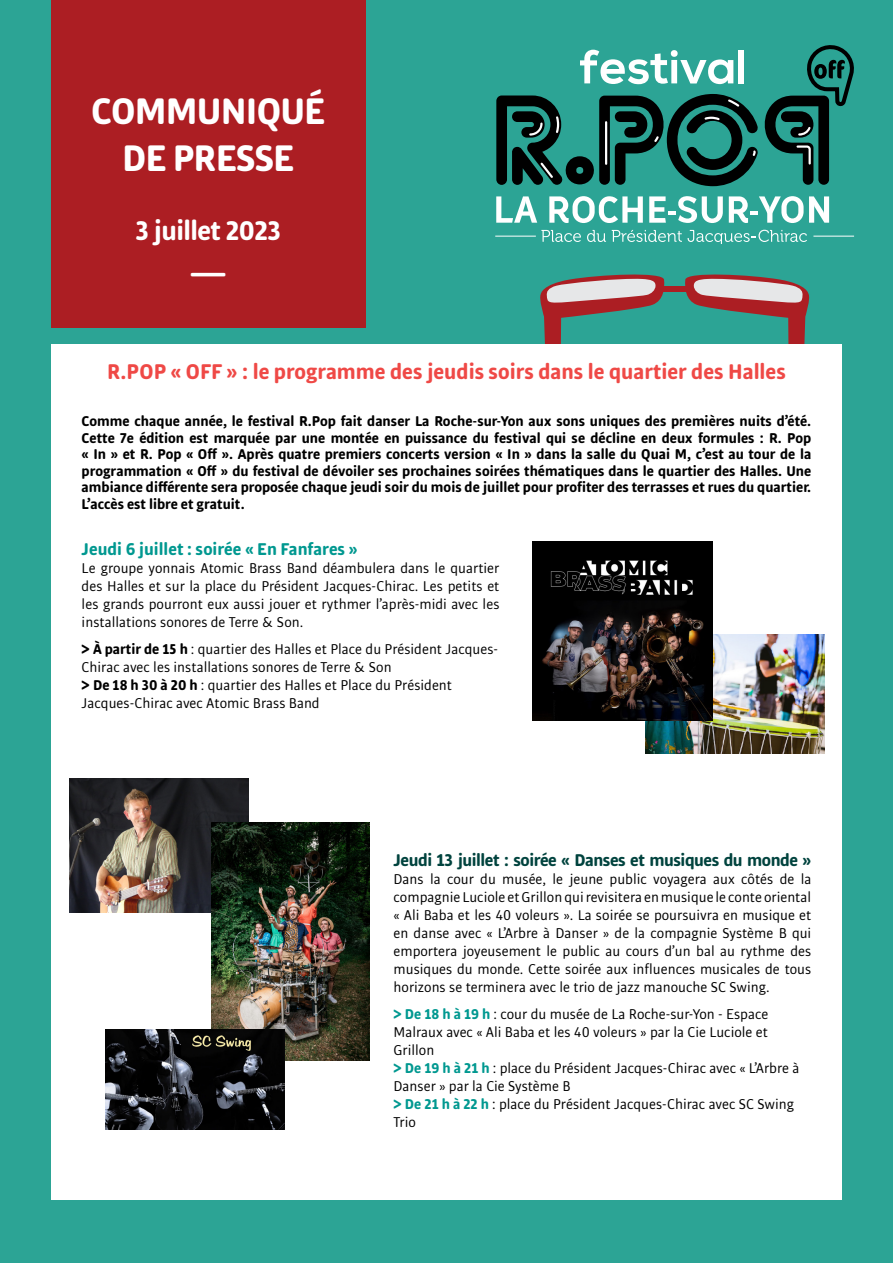
<style>
.page{position:relative;width:893px;height:1263px;background:#2ca495}
.page>*{position:absolute;margin:0;border:0;box-sizing:border-box;transform-origin:0 0}
.t1{font:700 39px/46.8px "Bulo Rounded";letter-spacing:-.02em;color:#fff;text-align:center}
.t2{font:700 37.5px "Bulo Rounded";color:#fff}
.t3{font:700 28.5px "Bulo Rounded";letter-spacing:-.02em;color:#fff}
.t4{font:700 22.5px "Bulo Rounded";color:#ef4946}
.t5{font:700 18px "Bulo Rounded";letter-spacing:-.025em;color:#00433e}
.t6{font:700 18px "Bulo Rounded";color:#009890}
.t7{font:15px/18px "Bulo Rounded";color:#000;text-align:justify}
.t8{font:700 15px/16.5px "Bulo Rounded";color:#000;text-align:justify}
.s1{font-weight:700}
.s2{font-weight:700;color:#009890}
</style>
<div class="page">
<div style="left:51px;top:0;width:315px;height:327px;background:#ac1e23"></div>
<svg style="left:684px;top:274px;width:126px;height:70px"></svg>
<div style="left:662px;top:286px;width:25px;height:5px;background:#ac1e23"></div>
<svg style="left:540px;top:274px;width:125px;height:70px"></svg>
<div style="left:51px;top:344px;width:791px;height:855px;background:#fff"></div>
<img style="left:645px;top:635px;width:180px;height:119px">
<img style="left:533px;top:541px;width:179px;height:180px">
<img style="left:69px;top:778px;width:180px;height:135px">
<img style="left:211px;top:823px;width:159px;height:238px">
<img style="left:105px;top:1029px;width:180px;height:100px">
<svg style="left:580px;top:49px;width:153px;height:35px"></svg>
<div style="left:738px;top:50px;width:6px;height:33px;background:#fff"></div>
<svg style="left:496px;top:196px;width:41px;height:27px"></svg>
<svg style="left:549px;top:196px;width:94px;height:27px"></svg>
<svg style="left:649px;top:196px;width:74px;height:27px"></svg>
<svg style="left:729px;top:196px;width:100px;height:27px"></svg>
<svg style="left:496px;top:94px;width:262px;height:92px"></svg>
<svg style="left:541px;top:230px;width:40px;height:12px"></svg>
<svg style="left:587px;top:230px;width:19px;height:12px"></svg>
<svg style="left:612px;top:230px;width:70px;height:12px"></svg>
<svg style="left:688px;top:230px;width:119px;height:14px"></svg>
<hr style="left:495px;top:236px;width:41px;height:1px;background:#fff">
<hr style="left:813px;top:236px;width:41px;height:1px;background:#fff">
<svg style="left:764px;top:45px;width:90px;height:140px"></svg>
<h1 class="t1" style="left:91px;top:88px;width:236px">Communiqué de presse</h1>
<h3 class="t3" style="left:135px;top:212px;width:147px">3 juillet 2023</h3>
<h2 class="t2" style="left:189px;top:248px;width:40px">—</h2>
<h3 class="t4" style="left:107px;top:357px;width:92px">R.Pop « Off</h3>
<h3 class="t4" style="left:227px;top:357px;width:561px">» : le programme des jeudis soirs dans le quartier des Halles</h3>
<p class="t8" style="left:82px;top:413px;width:731px">Comme chaque année, le festival R.Pop fait danser La Roche-sur-Yon aux sons uniques des premières nuits d’été.<br>Cette 7e édition est marquée par une montée en puissance du festival qui se décline en deux formules : R. Pop « In » et R. Pop « Off ». Après quatre premiers concerts version « In » dans la salle du Quai M, c’est au tour de la programmation « Off » du festival de dévoiler ses prochaines soirées thématiques dans le quartier des Halles. Une ambiance différente sera proposée chaque jeudi soir du mois de juillet pour profiter des terrasses et rues du quartier.<br>L’accès est libre et gratuit.</p>
<p class="t6" style="left:82px;top:538px;width:277px">Jeudi 6 juillet : soirée « En Fanfares »</p>
<p class="t7" style="left:82px;top:559px;width:419px">Le groupe yonnais Atomic Brass Band déambulera dans le quartier des Halles et sur la place du Président Jacques-Chirac. Les petits et les grands pourront eux aussi jouer et rythmer l’après-midi avec les installations sonores de Terre &amp; Son.</p>
<p class="t7" style="left:82px;top:640px;width:418px;text-align:left"><span class="s1">&gt; À partir de 15 h</span> : quartier des Halles et Place du Président Jacques-Chirac avec les installations sonores de Terre &amp; Son<br><span class="s1">&gt; De 18 h 30 à 20 h</span> : quartier des Halles et Place du Président Jacques-Chirac avec Atomic Brass Band</p>
<p class="t5" style="left:393px;top:849px;width:419px">Jeudi 13 juillet : soirée « Danses et musiques du monde »</p>
<p class="t7" style="left:393px;top:870px;width:419px">Dans la cour du musée, le jeune public voyagera aux côtés de la compagnie Luciole et Grillon qui revisitera en musique le conte oriental « Ali Baba et les 40 voleurs ». La soirée se poursuivra en musique et en danse avec « L’Arbre à Danser » de la compagnie Système B qui emportera joyeusement le public au cours d’un bal au rythme des musiques du monde. Cette soirée aux influences musicales de tous horizons se terminera avec le trio de jazz manouche SC Swing.</p>
<p class="t7" style="left:393px;top:1005px;width:407px;text-align:left"><span class="s2">&gt; De 18 h à 19 h</span> : cour du musée de La Roche-sur-Yon - Espace Malraux avec « Ali Baba et les 40 voleurs » par la Cie Luciole et Grillon<br><span class="s2">&gt; De 19 h à 21 h</span> : place du Président Jacques-Chirac avec « L’Arbre à Danser » par la Cie Système B<br><span class="s2">&gt; De 21 h à 22 h</span> : place du Président Jacques-Chirac avec SC Swing Trio</p>
</div>
